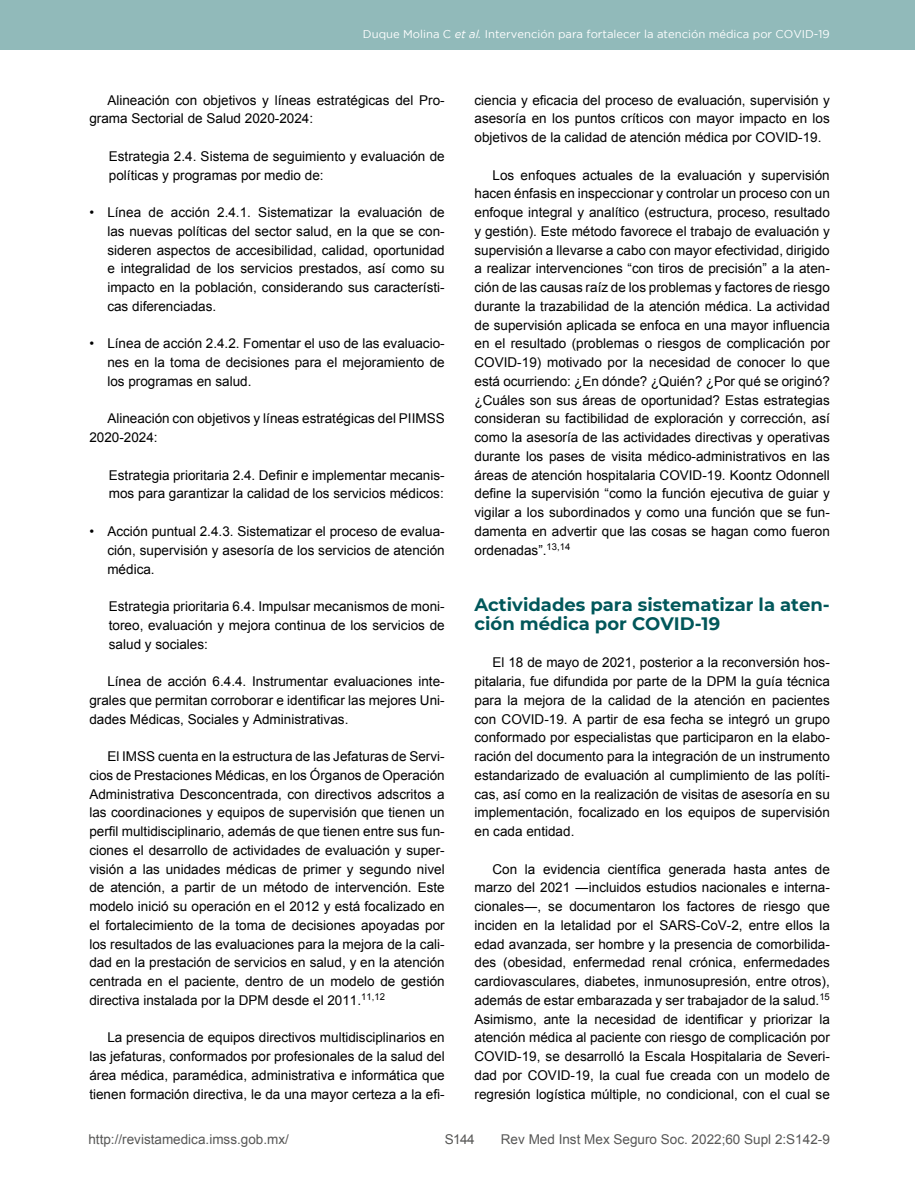
<style>
.page{position:relative;width:915px;height:1191px;background:#fff}
.page>*{position:absolute;margin:0;border:0;box-sizing:border-box;transform-origin:0 0}
.t1{font:700 18px/18.8px "Montserrat";color:#01575a}
.t2{font:13.5px/18.8px "Arial";color:#000;text-align:justify}
.t3{font:13.5px "Arial";color:#575756}
.t4{font:11.25px "Gotham";color:#fff}
.s1{font-style:italic}
</style>
<div class="page">
<div style="left:0;top:0;width:914px;height:50px;background:#91baba"></div>
<p class="t4" style="left:363px;top:28px;width:468px">Duque Molina C <span class="s1">et al.</span> Intervención para fortalecer la atención médica por COVID-19</p>
<p class="t2" style="left:89px;top:91px;width:357px;text-indent:18px">Alineación con objetivos y líneas estratégicas del Pro&shy;grama Sectorial de Salud 2020-2024:</p>
<p class="t2" style="left:109px;top:147px;width:337px">Estrategia 2.4. Sistema de seguimiento y evaluación de políticas y programas por medio de:</p>
<p class="t2" style="left:107px;top:203px;width:339px;text-indent:-18px">• Línea de acción 2.4.1. Sistematizar la evaluación de las nuevas políticas del sector salud, en la que se con&shy;sideren aspectos de accesibilidad, calidad, oportunidad e integralidad de los servicios prestados, así como su impacto en la población, considerando sus característi&shy;cas diferenciadas.</p>
<p class="t2" style="left:107px;top:334px;width:339px;text-indent:-18px">• Línea de acción 2.4.2. Fomentar el uso de las evaluacio&shy;nes en la toma de decisiones para el mejoramiento de los programas en salud.</p>
<p class="t2" style="left:89px;top:409px;width:357px;text-indent:18px">Alineación con objetivos y líneas estratégicas del PIIMSS<br>2020-2024:</p>
<p class="t2" style="left:109px;top:466px;width:337px">Estrategia prioritaria 2.4. Definir e implementar mecanis&shy;mos para garantizar la calidad de los servicios médicos:</p>
<p class="t2" style="left:107px;top:522px;width:339px;text-indent:-18px">• Acción puntual 2.4.3. Sistematizar el proceso de evalua&shy;ción, supervisión y asesoría de los servicios de atención médica.</p>
<p class="t2" style="left:109px;top:597px;width:337px">Estrategia prioritaria 6.4. Impulsar mecanismos de moni&shy;toreo, evaluación y mejora continua de los servicios de salud y sociales:</p>
<p class="t2" style="left:89px;top:672px;width:357px;text-indent:18px">Línea de acción 6.4.4. Instrumentar evaluaciones inte&shy;grales que permitan corroborar e identificar las mejores Uni&shy;dades Médicas, Sociales y Administrativas.</p>
<p class="t2" style="left:89px;top:747px;width:357px;text-indent:18px">El IMSS cuenta en la estructura de las Jefaturas de Servi&shy;cios de Prestaciones Médicas, en los Órganos de Operación Administrativa Desconcentrada, con directivos adscritos a las coordinaciones y equipos de supervisión que tienen un perfil multidisciplinario, además de que tienen entre sus fun&shy;ciones el desarrollo de actividades de evaluación y super&shy;visión a las unidades médicas de primer y segundo nivel de atención, a partir de un método de intervención. Este modelo inició su operación en el 2012 y está focalizado en el fortalecimiento de la toma de decisiones apoyadas por los resultados de las evaluaciones para la mejora de la cali&shy;dad en la prestación de servicios en salud, y en la atención centrada en el paciente, dentro de un modelo de gestión directiva instalada por la DPM desde el 2011.<sup>11,12</sup></p>
<p class="t2" style="left:89px;top:1028px;width:357px;text-indent:18px">La presencia de equipos directivos multidisciplinarios en las jefaturas, conformados por profesionales de la salud del área médica, paramédica, administrativa e informática que tienen formación directiva, le da una mayor certeza a la efi-</p>
<p class="t2" style="left:474px;top:91px;width:357px">ciencia y eficacia del proceso de evaluación, supervisión y asesoría en los puntos críticos con mayor impacto en los objetivos de la calidad de atención médica por COVID-19.</p>
<p class="t2" style="left:474px;top:166px;width:357px;text-indent:18px">Los enfoques actuales de la evaluación y supervisión hacen énfasis en inspeccionar y controlar un proceso con un enfoque integral y analítico (estructura, proceso, resultado y gestión). Este método favorece el trabajo de evaluación y supervisión a llevarse a cabo con mayor efectividad, dirigido a realizar intervenciones “con tiros de precisión” a la aten&shy;ción de las causas raíz de los problemas y factores de riesgo durante la trazabilidad de la atención médica. La actividad de supervisión aplicada se enfoca en una mayor influencia en el resultado (problemas o riesgos de complicación por COVID-19) motivado por la necesidad de conocer lo que está ocurriendo: ¿En dónde? ¿Quién? ¿Por qué se originó? ¿Cuáles son sus áreas de oportunidad? Estas estrategias consideran su factibilidad de exploración y corrección, así como la asesoría de las actividades directivas y operativas durante los pases de visita médico-administrativos en las áreas de atención hospitalaria COVID-19. Koontz Odonnell define la supervisión “como la función ejecutiva de guiar y vigilar a los subordinados y como una función que se fun&shy;damenta en advertir que las cosas se hagan como fueron ordenadas”.<sup>13,14</sup></p>
<h1 class="t1" style="left:474px;top:594px;width:357px">Actividades para sistematizar la aten&shy;ción médica por COVID-19</h1>
<p class="t2" style="left:474px;top:653px;width:357px;text-indent:18px">El 18 de mayo de 2021, posterior a la reconversión hos&shy;pitalaria, fue difundida por parte de la DPM la guía técnica para la mejora de la calidad de la atención en pacientes con COVID-19. A partir de esa fecha se integró un grupo conformado por especialistas que participaron en la elabo&shy;ración del documento para la integración de un instrumento estandarizado de evaluación al cumplimiento de las políti&shy;cas, así como en la realización de visitas de asesoría en su implementación, focalizado en los equipos de supervisión en cada entidad.</p>
<p class="t2" style="left:474px;top:859px;width:357px;text-indent:18px">Con la evidencia científica generada hasta antes de marzo del 2021 ―incluidos estudios nacionales e interna&shy;cionales―, se documentaron los factores de riesgo que inciden en la letalidad por el SARS-CoV-2, entre ellos la edad avanzada, ser hombre y la presencia de comorbilida&shy;des (obesidad, enfermedad renal crónica, enfermedades cardiovasculares, diabetes, inmunosupresión, entre otros), además de estar embarazada y ser trabajador de la salud.<sup>15<br></sup>Asimismo, ante la necesidad de identificar y priorizar la atención médica al paciente con riesgo de complicación por COVID-19, se desarrolló la Escala Hospitalaria de Severi&shy;dad por COVID-19, la cual fue creada con un modelo de regresión logística múltiple, no condicional, con el cual se</p>
<p class="t3" style="left:88px;top:1130px;width:202px">http://revistamedica.imss.gob.mx/</p>
<p class="t3" style="left:500px;top:1130px;width:330px">Rev Med Inst Mex Seguro Soc. 2022;60 Supl 2:S142-9</p>
<p class="t3" style="left:444px;top:1130px;width:31px">S144</p>
</div>
